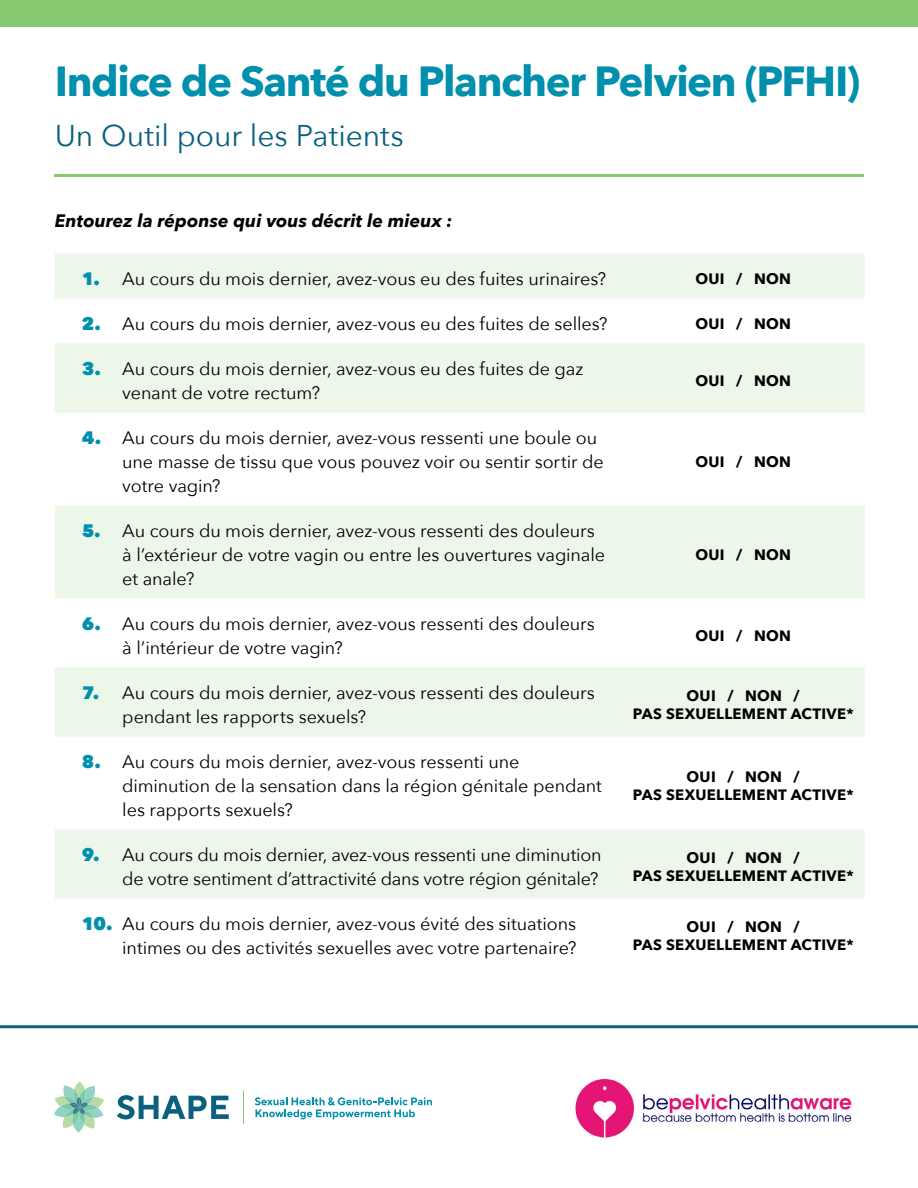
<style>
.page{position:relative;width:918px;height:1188px;background:#fff}
.page>*{position:absolute;margin:0;border:0;box-sizing:border-box;transform-origin:0 0}
.Titles{font:700 42px "Avenir Next";letter-spacing:-.035em;color:#008fac}
.Titles-2{font:30px "Avenir Next";color:#0a607e}
.t1{font:18px/24px "Avenir Next";letter-spacing:-.005em;color:#000}
.t2{font:italic 700 18px "Avenir Next";letter-spacing:.005em;color:#000}
.Titles-3{font:700 15px/18px "Avenir Next";letter-spacing:.015em;color:#000;text-align:center}
.s1{font-weight:800;color:#008fac}
</style>
<div class="page">
<svg style="left:54px;top:1081px;width:50px;height:52px"></svg>
<svg style="left:117px;top:1095px;width:112px;height:24px"></svg>
<svg style="left:255px;top:1097px;width:177px;height:22px"></svg>
<svg style="left:243px;top:1091px;width:1px;height:32px"></svg>
<hr style="left:0;top:1025px;width:918px;height:3px;background:#0a607e">
<div style="left:0;top:0;width:918px;height:27px;background:#88c86f"></div>
<img style="left:575px;top:1078px;width:277px;height:60px">
<svg style="left:55px;top:254px;width:810px;height:644px;fill:#edf7e9"></svg>
<hr style="left:54px;top:174px;width:810px;height:3px;background:#88c86f">
<p class="Titles" style="left:55px;top:45px;width:807px">Indice de Santé du Plancher Pelvien (PFHI)</p>
<p class="Titles-2" style="left:55px;top:110px;width:351px">Un Outil pour les Patients</p>
<p class="t2" style="left:55px;top:205px;width:399px">Entourez la réponse qui vous décrit le mieux :</p>
<p class="t1" style="left:82px;top:266px;width:526px"><span class="s1">1.</span> Au cours du mois dernier, avez-vous eu des fuites urinaires?</p>
<p class="Titles-3" style="left:696px;top:269px;width:97px">OUI / NON</p>
<p class="t1" style="left:82px;top:311px;width:527px"><span class="s1">2.</span> Au cours du mois dernier, avez-vous eu des fuites de selles?</p>
<p class="Titles-3" style="left:696px;top:314px;width:97px">OUI / NON</p>
<p class="t1" style="left:122px;top:356px;width:463px;text-indent:-40px"><span class="s1">3.</span> Au cours du mois dernier, avez-vous eu des fuites de gaz venant de votre rectum?</p>
<p class="Titles-3" style="left:696px;top:371px;width:97px">OUI / NON</p>
<p class="t1" style="left:122px;top:425px;width:483px;text-indent:-40px"><span class="s1">4.</span> Au cours du mois dernier, avez-vous ressenti une boule ou une masse de tissu que vous pouvez voir ou sentir sortir de votre vagin?</p>
<p class="t1" style="left:122px;top:518px;width:484px;text-indent:-40px"><span class="s1">5.</span> Au cours du mois dernier, avez-vous ressenti des douleurs à l’extérieur de votre vagin ou entre les ouvertures vaginale et anale?</p>
<p class="t1" style="left:122px;top:611px;width:474px;text-indent:-40px"><span class="s1">6.</span> Au cours du mois dernier, avez-vous ressenti des douleurs à l’intérieur de votre vagin?</p>
<p class="Titles-3" style="left:696px;top:452px;width:97px">OUI / NON</p>
<p class="Titles-3" style="left:696px;top:545px;width:97px">OUI / NON</p>
<p class="Titles-3" style="left:696px;top:626px;width:97px">OUI / NON</p>
<p class="t1" style="left:122px;top:680px;width:474px;text-indent:-40px"><span class="s1">7.</span> Au cours du mois dernier, avez-vous ressenti des douleurs pendant les rapports sexuels?</p>
<p class="Titles-3" style="left:633px;top:686px;width:223px">OUI / NON /<br>PAS SEXUELLEMENT ACTIVE*</p>
<p class="t1" style="left:122px;top:749px;width:481px;text-indent:-40px"><span class="s1">8.</span> Au cours du mois dernier, avez-vous ressenti une diminution de la sensation dans la région génitale pendant les rapports sexuels?</p>
<p class="Titles-3" style="left:633px;top:767px;width:223px">OUI / NON /<br>PAS SEXUELLEMENT ACTIVE*</p>
<p class="t1" style="left:82px;top:842px;width:521px;text-align:right"><span class="s1">9.</span> Au cours du mois dernier, avez-vous ressenti une diminution de votre sentiment d’attractivité dans votre région génitale?</p>
<p class="Titles-3" style="left:633px;top:848px;width:223px">OUI / NON /<br>PAS SEXUELLEMENT ACTIVE*</p>
<p class="t1" style="left:82px;top:911px;width:496px;text-align:right"><span class="s1">10.</span> Au cours du mois dernier, avez-vous évité des situations intimes ou des activités sexuelles avec votre partenaire?</p>
<p class="Titles-3" style="left:633px;top:917px;width:223px">OUI / NON /<br>PAS SEXUELLEMENT ACTIVE*</p>
</div>
